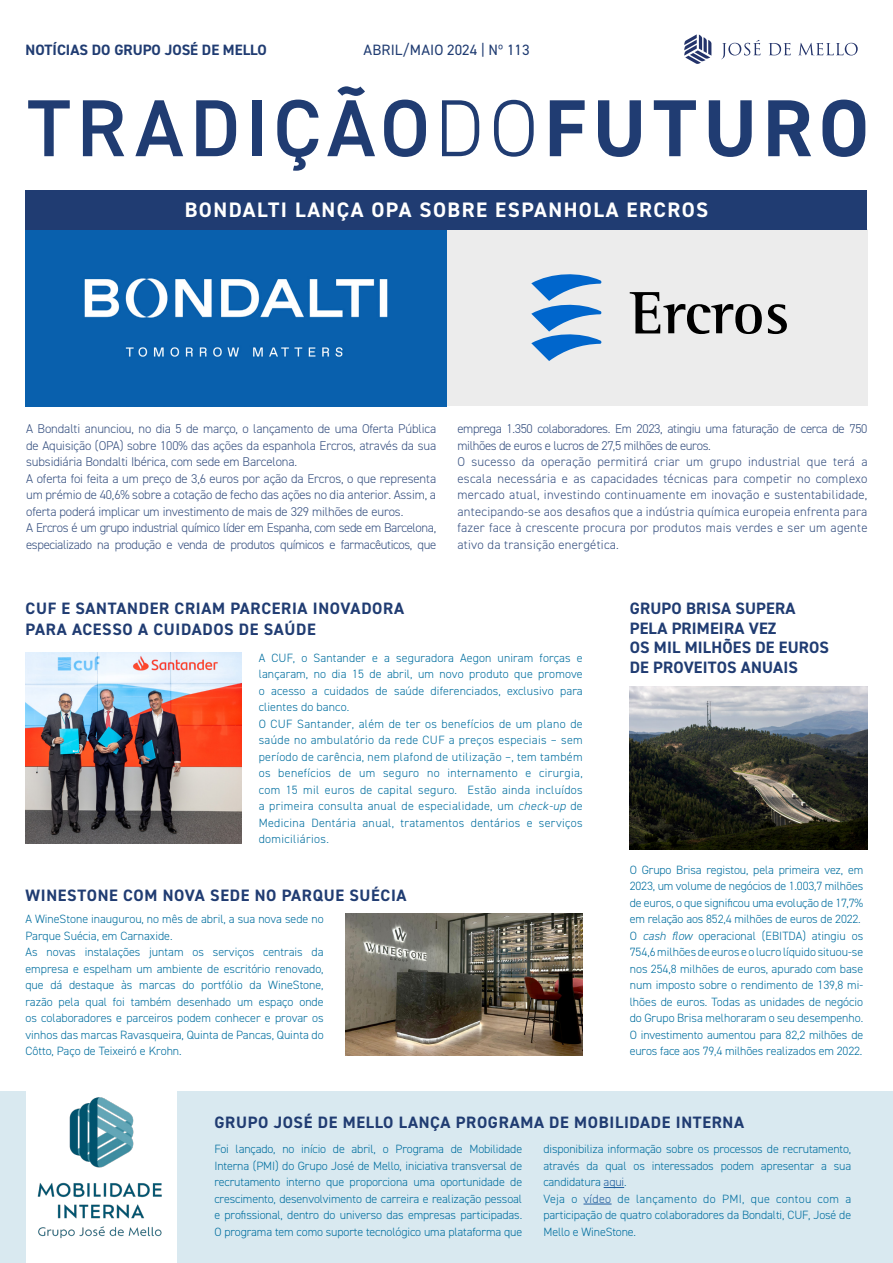
<style>
.page{position:relative;width:893px;height:1263px;background:#fff}
.page>*{position:absolute;margin:0;border:0;box-sizing:border-box;transform-origin:0 0}
.t1{font:600 81px "DIN2014";letter-spacing:.075em;color:#203c72}
.t2{font:700 21px "DIN2014";letter-spacing:.07em;color:#fff}
.t3{font:700 16.5px/21px "DIN2014";letter-spacing:.04em;color:#203c72}
.t4{font:700 16.5px/19.5px "DIN2014";letter-spacing:.01em;color:#203c72}
.t5{font:700 15px "DIN2014";color:#203c72}
.t6{font:15px "DIN2014";letter-spacing:.01em;color:#203c72}
.t7{font:300 12.75px/16.5px "DIN2014";letter-spacing:-.01em;color:#365080}
.t8{font:300 12.75px/16.5px "DIN2014";letter-spacing:.02em;color:#365080}
.t9{font:300 12px/16.5px "DIN2014";color:#006e9f}
.t10{font:300 12px/16.5px "DIN2014";letter-spacing:.03em;color:#006e9f}
.s1{font-weight:300}
.s2{font-weight:700}
.s3{font-style:italic}
.s4{color:#215e9e}
</style>
<div class="page">
<div style="left:436px;top:229px;width:431px;height:177px;background:#ececec"></div>
<div style="left:0;top:1091px;width:893px;height:172px;background:#d9e9f0"></div>
<svg style="left:684px;top:34px;width:27px;height:30px"></svg>
<svg style="left:721px;top:40px;width:39px;height:19px"></svg>
<svg style="left:769px;top:43px;width:22px;height:12px"></svg>
<svg style="left:799px;top:43px;width:59px;height:12px"></svg>
<img style="left:345px;top:914px;width:238px;height:141px">
<svg style="left:604px;top:1187px;width:20px;height:1px"></svg>
<svg style="left:583px;top:1204px;width:29px;height:1px"></svg>
<img style="left:26px;top:653px;width:215px;height:190px">
<img style="left:630px;top:687px;width:237px;height:162px">
<div style="left:26px;top:1085px;width:150px;height:178px;background:#fff"></div>
<img style="left:37px;top:1097px;width:125px;height:141px">
<svg style="left:630px;top:292px;width:132px;height:42px"></svg>
<svg style="left:768px;top:304px;width:19px;height:30px"></svg>
<svg style="left:531px;top:274px;width:70px;height:87px"></svg>
<img style="left:26px;top:229px;width:421px;height:177px">
<div style="left:26px;top:190px;width:841px;height:39px;background:#203c72"></div>
<p class="t5" style="left:26px;top:40px;width:243px">NOTÍCIAS DO GRUPO JOSÉ DE MELLO</p>
<p class="t6" style="left:364px;top:41px;width:167px">ABRIL/MAIO 2024 | Nº 113</p>
<h1 class="t1" style="left:28px;top:75px;width:843px">TRADIÇÃO<span class="s1">DO</span><span class="s2">FUTURO</span></h1>
<h2 class="t2" style="left:185px;top:196px;width:525px">BONDALTI LANÇA OPA SOBRE ESPANHOLA ERCROS</h2>
<p class="t7" style="left:26px;top:421px;width:412px">A Bondalti anunciou, no dia 5 de março, o lançamento de uma Oferta Pública de Aquisição (OPA) sobre 100% das ações da espanhola Ercros, através da sua subsidiária Bondalti Ibérica, com sede em Barcelona.<br>A oferta foi feita a um preço de 3,6 euros por ação da Ercros, o que representa um prémio de 40,6% sobre a cotação de fecho das ações no dia anterior. Assim, a oferta poderá implicar um investimento de mais de 329 milhões de euros.<br>A Ercros é um grupo industrial químico líder em Espanha, com sede em Barcelona, especializado na produção e venda de produtos químicos e farmacêuticos, que</p>
<p class="t8" style="left:457px;top:421px;width:412px">emprega 1.350 colaboradores. Em 2023, atingiu uma faturação de cerca de 750 milhões de euros e lucros de 27,5 milhões de euros.<br>O sucesso da operação permitirá criar um grupo industrial que terá a escala necessária e as capacidades técnicas para competir no complexo mercado atual, investindo continuamente em inovação e sustentabilidade, antecipando-se aos desafios que a indústria química europeia enfrenta para fazer face à crescente procura por produtos mais verdes e ser um agente ativo da transição energética.</p>
<h3 class="t3" style="left:26px;top:598px;width:380px">CUF E SANTANDER CRIAM PARCERIA INOVADORA<br>PARA ACESSO A CUIDADOS DE SAÚDE</h3>
<p class="t10" style="left:259px;top:650px;width:326px">A CUF, o Santander e a seguradora Aegon uniram forças e lançaram, no dia 15 de abril, um novo produto que promove o acesso a cuidados de saúde diferenciados, exclusivo para clientes do banco.<br>O CUF Santander, além de ter os benefícios de um plano de saúde no ambulatório da rede CUF a preços especiais – sem período de carência, nem plafond de utilização –, tem também os benefícios de um seguro no internamento e cirurgia, com 15 mil euros de capital seguro. Estão ainda incluídos a primeira consulta anual de especialidade, um <span class="s3">check-up</span> de Medicina Dentária anual, tratamentos dentários e serviços domiciliários.</p>
<h3 class="t3" style="left:26px;top:884px;width:383px">WINESTONE COM NOVA SEDE NO PARQUE SUÉCIA</h3>
<p class="t9" style="left:25px;top:911px;width:300px">A WineStone inaugurou, no mês de abril, a sua nova sede no Parque Suécia, em Carnaxide.<br>As novas instalações juntam os serviços centrais da empresa e espelham um ambiente de escritório renovado, que dá destaque às marcas do portfólio da WineStone, razão pela qual foi também desenhado um espaço onde os colaboradores e parceiros podem conhecer e provar os vinhos das marcas Ravasqueira, Quinta de Pancas, Quinta do Côtto, Paço de Teixeiró e Krohn.</p>
<h3 class="t4" style="left:630px;top:599px;width:201px">GRUPO BRISA SUPERA<br>PELA PRIMEIRA VEZ<br>OS MIL MILHÕES DE EUROS<br>DE PROVEITOS ANUAIS</h3>
<p class="t9" style="left:630px;top:861px;width:235px">O Grupo Brisa registou, pela primeira vez, em 2023, um volume de negócios de 1.003,7 milhões de euros, o que significou uma evolução de 17,7% em relação aos 852,4 milhões de euros de 2022.<br>O <span class="s3">cash flow</span> operacional (EBITDA) atingiu os 754,6 milhões de euros e o lucro líquido situou-se nos 254,8 milhões de euros, apurado com base num imposto sobre o rendimento de 139,8 mi&shy;lhões de euros. Todas as unidades de negócio do Grupo Brisa melhoraram o seu desempenho.<br>O investimento aumentou para 82,2 milhões de euros face aos 79,4 milhões realizados em 2022.</p>
<h3 class="t3" style="left:214px;top:1112px;width:531px">GRUPO JOSÉ DE MELLO LANÇA PROGRAMA DE MOBILIDADE INTERNA</h3>
<p class="t9" style="left:214px;top:1141px;width:309px;text-align:justify">Foi lançado, no início de abril, o Programa de Mobilidade Interna (PMI) do Grupo José de Mello, iniciativa transversal de recrutamento interno que proporciona uma oportunidade de crescimento, desenvolvimento de carreira e realização pessoal e profissional, dentro do universo das empresas participadas.<br>O programa tem como suporte tecnológico uma plataforma que</p>
<p class="t9" style="left:543px;top:1141px;width:309px">disponibiliza informação sobre os processos de recrutamento, através da qual os interessados podem apresentar a sua candidatura <span class="s4">aqui</span>.<br>Veja o <span class="s4">vídeo</span> de lançamento do PMI, que contou com a participação de quatro colaboradores da Bondalti, CUF, José de Mello e WineStone.</p>
</div>
